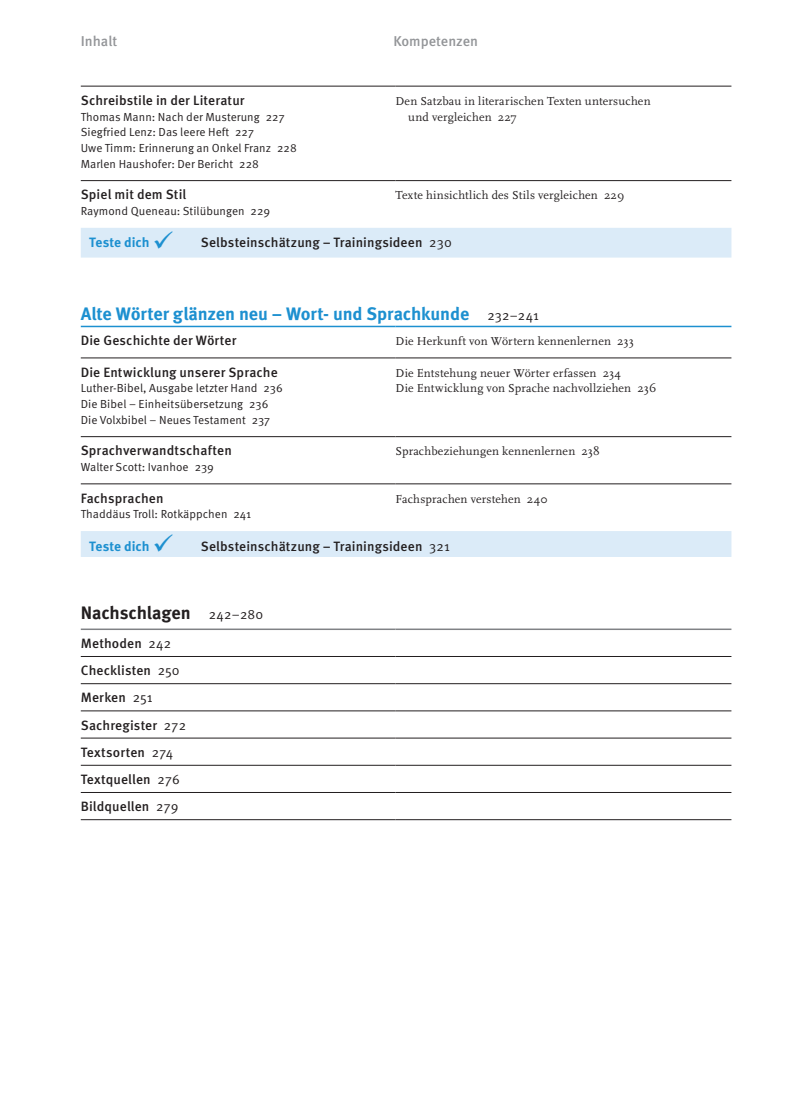
<style>
.page{position:relative;width:808px;height:1106px;background:#fff}
.page>*{position:absolute;margin:0;border:0;box-sizing:border-box;transform-origin:0 0}
.t1{font:700 18px "Meta Pro";letter-spacing:-.01em;color:#1d90d0}
.t2{font:700 18px "Meta Pro";letter-spacing:-.01em;color:#231f20}
.t3{font:500 14.25px "Meta Pro";color:#939598}
.t4{font:500 13.5px/27.2px "Meta Pro";letter-spacing:.005em;color:#231f20}
.t5{font:700 13.5px "Meta Pro";letter-spacing:.005em;color:#1d90d0}
.t6{font:12px/15.8px "Scala Pro";letter-spacing:.015em;color:#231f20}
.t7{font:11.7px/15.8px "Meta Pro";letter-spacing:.005em;color:#231f20}
.s1{font-weight:400}
.s2{font-weight:400;font-size:13.5px;color:#231f20}
.s3{font-weight:400;font-size:13.5px}
</style>
<div class="page">
<svg style="left:81px;top:228px;width:650px;height:329px"></svg>
<hr style="left:81px;top:656px;width:314px;height:1px;background:#231f20">
<hr style="left:395px;top:656px;width:336px;height:1px;background:#231f20">
<hr style="left:81px;top:683px;width:314px;height:1px;background:#231f20">
<hr style="left:395px;top:683px;width:336px;height:1px;background:#231f20">
<hr style="left:81px;top:710px;width:314px;height:1px;background:#231f20">
<hr style="left:395px;top:710px;width:336px;height:1px;background:#231f20">
<hr style="left:81px;top:738px;width:314px;height:1px;background:#231f20">
<hr style="left:395px;top:738px;width:336px;height:1px;background:#231f20">
<hr style="left:81px;top:765px;width:314px;height:1px;background:#231f20">
<hr style="left:395px;top:765px;width:336px;height:1px;background:#231f20">
<hr style="left:81px;top:792px;width:314px;height:1px;background:#231f20">
<hr style="left:395px;top:792px;width:336px;height:1px;background:#231f20">
<hr style="left:81px;top:819px;width:314px;height:1px;background:#231f20">
<hr style="left:395px;top:819px;width:336px;height:1px;background:#231f20">
<hr style="left:81px;top:326px;width:314px;height:1px;background:#1d90d0">
<hr style="left:395px;top:326px;width:336px;height:1px;background:#1d90d0">
<hr style="left:81px;top:628px;width:314px;height:2px;background:#808285">
<hr style="left:395px;top:628px;width:336px;height:2px;background:#808285">
<hr style="left:81px;top:86px;width:314px;height:1px;background:#231f20">
<hr style="left:395px;top:86px;width:336px;height:1px;background:#231f20">
<hr style="left:81px;top:180px;width:314px;height:1px;background:#231f20">
<hr style="left:395px;top:180px;width:336px;height:1px;background:#231f20">
<hr style="left:81px;top:358px;width:314px;height:1px;background:#231f20">
<hr style="left:395px;top:358px;width:336px;height:1px;background:#231f20">
<hr style="left:81px;top:436px;width:314px;height:1px;background:#231f20">
<hr style="left:395px;top:436px;width:336px;height:1px;background:#231f20">
<hr style="left:81px;top:483px;width:314px;height:1px;background:#231f20">
<hr style="left:395px;top:483px;width:336px;height:1px;background:#231f20">
<svg style="left:154px;top:231px;width:19px;height:17px"></svg>
<svg style="left:154px;top:534px;width:19px;height:18px"></svg>
<p class="t3" style="left:81px;top:32px;width:38px">Inhalt</p>
<p class="t3" style="left:393px;top:32px;width:86px">Kompetenzen</p>
<p class="t4" style="left:81px;top:87px;width:165px">Schreibstile in der Literatur</p>
<p class="t7" style="left:81px;top:109px;width:217px">Thomas Mann: Nach der Musterung 227<br>Siegfried Lenz: Das leere Heft 227<br>Uwe Timm: Erinnerung an Onkel Franz 228<br>Marlen Haushofer: Der Bericht 228</p>
<p class="t4" style="left:81px;top:181px;width:107px">Spiel mit dem Stil</p>
<p class="t7" style="left:81px;top:203px;width:191px">Raymond Queneau: Stilübungen 229</p>
<p class="t6" style="left:408px;top:93px;width:244px;text-indent:-13px">Den Satzbau in literarischen Texten untersuchen und vergleichen 227</p>
<p class="t6" style="left:395px;top:188px;width:230px">Texte hinsichtlich des Stils vergleichen 229</p>
<p class="t5" style="left:89px;top:234px;width:62px">Teste dich</p>
<p class="t4" style="left:201px;top:229px;width:253px">Selbsteinschätzung – Trainingsideen <span class="s1">230</span></p>
<h1 class="t1" style="left:81px;top:302px;width:460px">Alte Wörter glänzen neu – Wort- und Sprachkunde <span class="s2">232–241</span></h1>
<p class="t4" style="left:81px;top:327px;width:157px">Die Geschichte der Wörter</p>
<p class="t6" style="left:395px;top:333px;width:240px">Die Herkunft von Wörtern kennenlernen 233</p>
<p class="t4" style="left:81px;top:359px;width:198px">Die Entwicklung unserer Sprache</p>
<p class="t7" style="left:81px;top:381px;width:203px">Luther-Bibel, Ausgabe letzter Hand 236<br>Die Bibel – Einheitsübersetzung 236<br>Die Volxbibel – Neues Testament 237</p>
<p class="t6" style="left:395px;top:365px;width:262px">Die Entstehung neuer Wörter erfassen 234<br>Die Entwicklung von Sprache nachvollziehen 236</p>
<p class="t4" style="left:81px;top:437px;width:153px">Sprachverwandtschaften</p>
<p class="t7" style="left:81px;top:459px;width:135px">Walter Scott: Ivanhoe 239</p>
<p class="t4" style="left:81px;top:484px;width:84px">Fachsprachen</p>
<p class="t7" style="left:81px;top:507px;width:172px">Thaddäus Troll: Rotkäppchen 241</p>
<p class="t6" style="left:395px;top:443px;width:206px">Sprachbeziehungen kennenlernen 238</p>
<p class="t6" style="left:395px;top:491px;width:154px">Fachsprachen verstehen 240</p>
<p class="t5" style="left:89px;top:537px;width:62px">Teste dich</p>
<p class="t4" style="left:201px;top:533px;width:251px">Selbsteinschätzung – Trainingsideen <span class="s1">321</span></p>
<h1 class="t2" style="left:81px;top:602px;width:184px">Nachschlagen <span class="s3">242–280</span></h1>
<p class="t4" style="left:81px;top:630px;width:107px">Methoden <span class="s1">242<br></span>Checklisten <span class="s1">250<br></span>Merken <span class="s1">251<br></span>Sachregister <span class="s1">272<br></span>Textsorten <span class="s1">274<br></span>Textquellen <span class="s1">276<br></span>Bildquellen <span class="s1">279</span></p>
</div>
